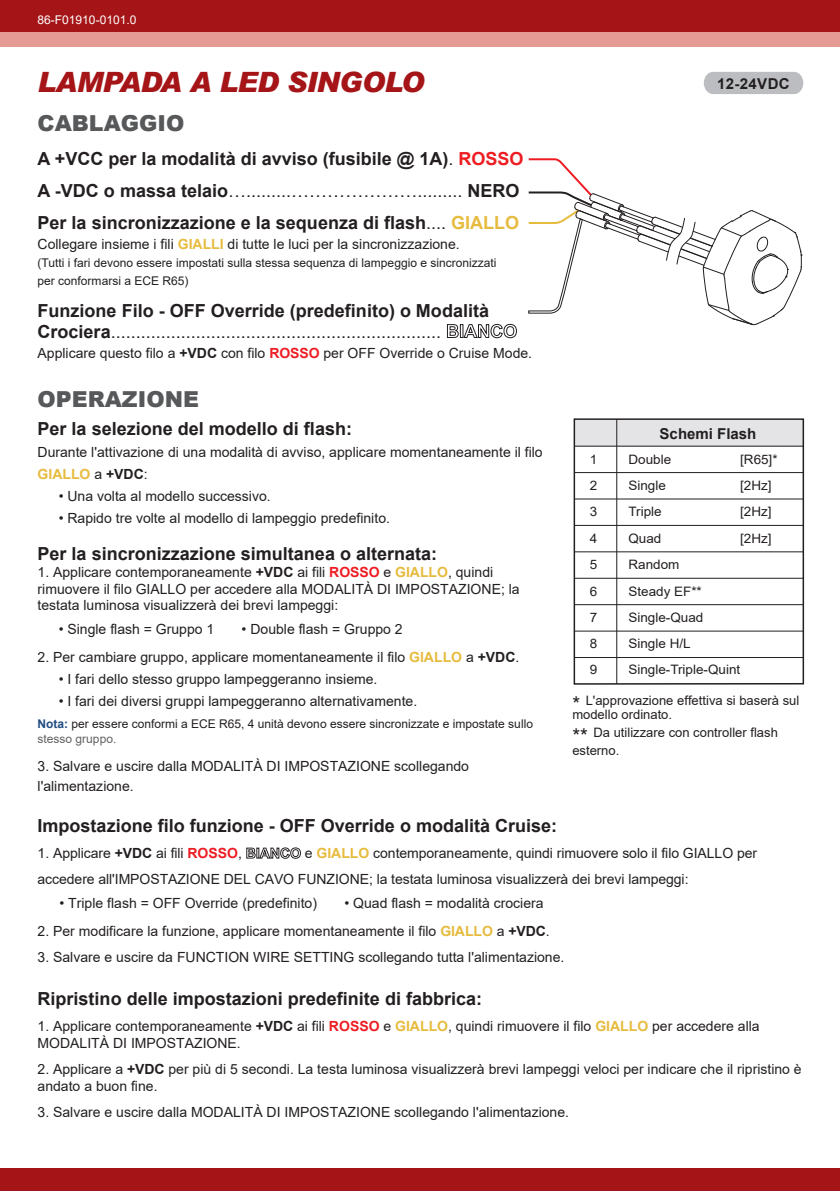
<style>
.page{position:relative;width:840px;height:1191px;background:#fff}
.page>*{position:absolute;margin:0;border:0;box-sizing:border-box;transform-origin:0 0}
.t1{font:italic 900 28px "Arial";letter-spacing:-.025em;color:#a51518}
.t2{font:900 22px "Arial";color:#57585a}
.t3{font:700 18px/32px "Arial";color:#231f20}
.t4{font:18px/20px "Arial";color:#231f20}
.t5{font:700 15px "Arial";color:#231f20}
.t6{font:14px/16.8px "Arial";color:#231f20}
.t7{font:13px/26.4px "Arial";color:#231f20;scale:1.04 1}
.t8{font:13px/14px "Arial";color:#231f20}
.t9{font:12px/18px "Arial";color:#231f20}
.t10{font:12px "Arial";color:#fff}
.s1{font-weight:400}
.s2{color:#ee1d23}
.s3{color:#e6bb3e}
.s4{font-weight:700;color:#e6bb3e}
.s5{font-weight:700}
.s6{font-weight:700;color:#fff}
.s7{font-weight:700;color:#ee1d23}
.s8{font-weight:700;color:#214c82}
.s9{color:#606160}
.s10{font-size:20px}
</style>
<div class="page">
<div style="left:0;top:0;width:839px;height:39px;background:#a51518"></div>
<div style="left:0;top:1168px;width:839px;height:23px;background:#a51518"></div>
<div style="left:0;top:32px;width:839px;height:15px;background:#e59b94"></div>
<div style="left:703px;top:72px;width:99px;height:22px;background:#bcbdc0"></div>
<svg style="left:446px;top:324px;width:70px;height:14px"></svg>
<svg style="left:246px;top:847px;width:55px;height:11px"></svg>
<div style="left:574px;top:419px;width:228px;height:27px;background:#e4e4e6"></div>
<hr style="left:574px;top:578px;width:228px;height:1px;background:#231f20">
<hr style="left:616px;top:419px;width:1px;height:265px;background:#231f20">
<hr style="left:574px;top:551px;width:228px;height:1px;background:#231f20">
<hr style="left:574px;top:525px;width:228px;height:1px;background:#231f20">
<hr style="left:574px;top:498px;width:228px;height:1px;background:#231f20">
<hr style="left:574px;top:472px;width:228px;height:1px;background:#231f20">
<hr style="left:574px;top:657px;width:228px;height:1px;background:#231f20">
<hr style="left:574px;top:630px;width:228px;height:1px;background:#231f20">
<hr style="left:574px;top:604px;width:228px;height:1px;background:#231f20">
<hr style="left:574px;top:445px;width:228px;height:1px;background:#231f20">
<div style="left:573px;top:418px;width:230px;height:266px;border:2px solid #231f20"></div>
<svg style="left:528px;top:158px;width:273px;height:167px"></svg>
<p class="t10" style="left:38px;top:12px;width:100px">86-F01910-0101.0</p>
<h1 class="t1" style="left:38px;top:65px;width:388px">LAMPADA A LED SINGOLO</h1>
<p class="t5" style="left:716px;top:73px;width:74px">12-24VDC</p>
<h2 class="t2" style="left:38px;top:108px;width:148px">CABLAGGIO</h2>
<p class="t3" style="left:38px;top:143px;width:487px">A +VCC per la modalità di avviso (fusibile @ 1A)<span class="s1">.</span> <span class="s2">ROSSO<br></span>A -VDC o massa telaio<span class="s1">….........………………….........</span> NERO<br>Per la sincronizzazione e la sequenza di flash<span class="s1">....</span> <span class="s3">GIALLO</span></p>
<p class="t6" style="left:38px;top:236px;width:423px">Collegare insieme i fili <span class="s4">GIALLI</span> di tutte le luci per la sincronizzazione.</p>
<p class="t9" style="left:38px;top:254px;width:460px">(Tutti i fari devono essere impostati sulla stessa sequenza di lampeggio e sincronizzati per conformarsi a ECE R65)</p>
<p class="t4" style="left:38px;top:301px;width:481px"><span class="s5">Funzione Filo - OFF Override (predefinito) o Modalità<br>Crociera</span>.................................................................. <span class="s6">BIANCO</span></p>
<p class="t6" style="left:38px;top:344px;width:496px">Applicare questo filo a <span class="s5">+VDC</span> con filo <span class="s7">ROSSO</span> per OFF Override o Cruise Mode.</p>
<h2 class="t2" style="left:38px;top:383px;width:163px">OPERAZIONE</h2>
<p class="t3" style="left:38px;top:412px;width:316px">Per la selezione del modello di flash:</p>
<p class="t6" style="left:38px;top:440px;width:506px;line-height:22px">Durante l'attivazione di una modalità di avviso, applicare momentaneamente il filo<br><span class="s4">GIALLO</span> a <span class="s5">+VDC</span>:</p>
<p class="t6" style="left:59px;top:487px;width:213px">• Una volta al modello successivo.</p>
<p class="t6" style="left:59px;top:509px;width:332px">• Rapido tre volte al modello di lampeggio predefinito.</p>
<p class="t5" style="left:659px;top:423px;width:98px">Schemi Flash</p>
<p class="t7" style="left:628px;top:446px;width:43px">Double</p>
<p class="t7" style="left:739px;top:446px;width:37px">[R65]*</p>
<p class="t7" style="left:628px;top:472px;width:37px">Single</p>
<p class="t7" style="left:739px;top:472px;width:32px">[2Hz]</p>
<p class="t7" style="left:628px;top:498px;width:33px">Triple</p>
<p class="t7" style="left:739px;top:498px;width:32px">[2Hz]</p>
<p class="t7" style="left:628px;top:525px;width:33px">Quad</p>
<p class="t7" style="left:739px;top:525px;width:32px">[2Hz]</p>
<p class="t7" style="left:628px;top:551px;width:73px">Random<br>Steady EF**<br>Single-Quad</p>
<p class="t7" style="left:589px;top:446px;width:9px;text-align:justify">1<br>2<br>3<br>4<br>5<br>6</p>
<p class="t3" style="left:38px;top:538px;width:401px">Per la sincronizzazione simultanea o alternata:</p>
<p class="t6" style="left:38px;top:563px;width:483px">1. Applicare contemporaneamente <span class="s5">+VDC</span> ai fili <span class="s7">ROSSO</span> e <span class="s4">GIALLO</span>, quindi rimuovere il filo GIALLO per accedere alla MODALITÀ DI IMPOSTAZIONE; la testata luminosa visualizzerà dei brevi lampeggi:</p>
<p class="t6" style="left:59px;top:621px;width:157px">• Single flash = Gruppo 1</p>
<p class="t6" style="left:241px;top:621px;width:162px">• Double flash = Gruppo 2</p>
<p class="t6" style="left:38px;top:649px;width:483px">2. Per cambiare gruppo, applicare momentaneamente il filo <span class="s4">GIALLO</span> a <span class="s5">+VDC</span>.</p>
<p class="t6" style="left:59px;top:671px;width:320px">• I fari dello stesso gruppo lampeggeranno insieme.</p>
<p class="t6" style="left:59px;top:693px;width:360px">• I fari dei diversi gruppi lampeggeranno alternativamente.</p>
<p class="t9" style="left:38px;top:717px;width:496px;line-height:14.4px"><span class="s8">Nota:</span> per essere conformi a ECE R65, 4 unità devono essere sincronizzate e impostate sullo <span class="s9">stesso gruppo.</span></p>
<p class="t6" style="left:38px;top:756px;width:433px;line-height:20px">3. Salvare e uscire dalla MODALITÀ DI IMPOSTAZIONE scollegando l'alimentazione.</p>
<p class="t7" style="left:589px;top:604px;width:9px">7</p>
<p class="t7" style="left:628px;top:631px;width:109px;line-height:25.8px">Single H/L<br>Single-Triple-Quint</p>
<p class="t7" style="left:589px;top:630px;width:9px">8</p>
<p class="t7" style="left:589px;top:656px;width:9px">9</p>
<p class="t8" style="left:572px;top:693px;width:228px"><span class="s10">*</span> L'approvazione effettiva si baserà sul modello ordinato.</p>
<p class="t8" style="left:572px;top:723px;width:207px;line-height:18px"><span class="s10">**</span> Da utilizzare con controller flash esterno.</p>
<p class="t3" style="left:38px;top:810px;width:521px">Impostazione filo funzione - OFF Override o modalità Cruise:</p>
<p class="t6" style="left:38px;top:840px;width:720px;line-height:26px">1. Applicare <span class="s5">+VDC</span> ai fili <span class="s7">ROSSO</span>, <span class="s6">BIANCO</span> e <span class="s4">GIALLO</span> contemporaneamente, quindi rimuovere solo il filo GIALLO per accedere all'IMPOSTAZIONE DEL CAVO FUNZIONE; la testata luminosa visualizzerà dei brevi lampeggi:</p>
<p class="t6" style="left:59px;top:894px;width:259px">• Triple flash = OFF Override (predefinito)</p>
<p class="t6" style="left:344px;top:894px;width:201px">• Quad flash = modalità crociera</p>
<p class="t6" style="left:38px;top:922px;width:513px">2. Per modificare la funzione, applicare momentaneamente il filo <span class="s4">GIALLO</span> a <span class="s5">+VDC</span>.</p>
<p class="t6" style="left:38px;top:948px;width:528px">3. Salvare e uscire da FUNCTION WIRE SETTING scollegando tutta l'alimentazione.</p>
<p class="t3" style="left:38px;top:983px;width:446px">Ripristino delle impostazioni predefinite di fabbrica:</p>
<p class="t6" style="left:38px;top:1017px;width:723px">1. Applicare contemporaneamente <span class="s5">+VDC</span> ai fili <span class="s7">ROSSO</span> e <span class="s4">GIALLO</span>, quindi rimuovere il filo <span class="s4">GIALLO</span> per accedere alla<br>MODALITÀ DI IMPOSTAZIONE.</p>
<p class="t6" style="left:38px;top:1060px;width:765px">2. Applicare a <span class="s5">+VDC</span> per più di 5 secondi. La testa luminosa visualizzerà brevi lampeggi veloci per indicare che il ripristino è andato a buon fine.</p>
<p class="t6" style="left:38px;top:1103px;width:532px">3. Salvare e uscire dalla MODALITÀ DI IMPOSTAZIONE scollegando l'alimentazione.</p>
</div>
